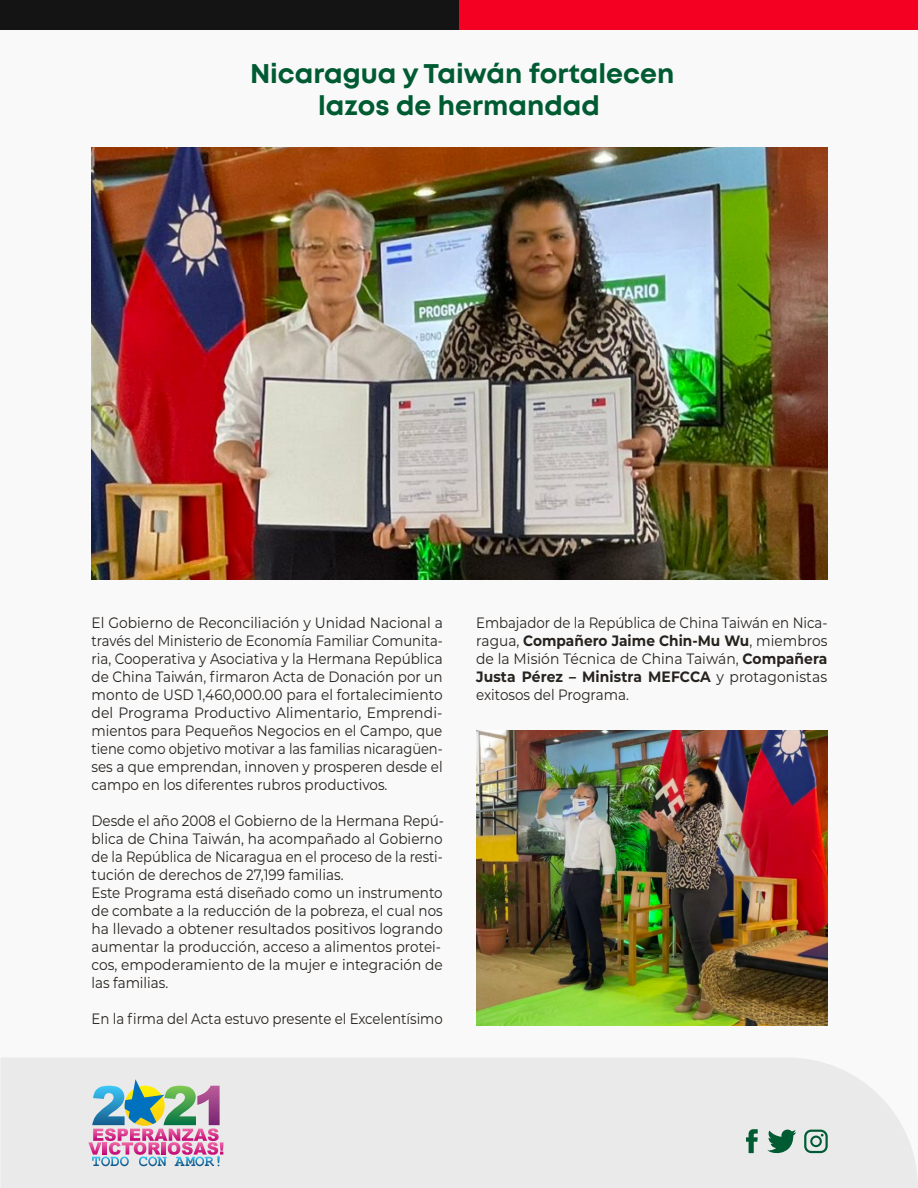
<style>
.page{position:relative;width:918px;height:1188px;background:#f9f9f9}
.page>*{position:absolute;margin:0;border:0;box-sizing:border-box;transform-origin:0 0}
.t1{font:700 27px/32.4px "Mont";color:#005b33;text-align:center}
.t2{font:15px/18px "Montserrat";color:#26221e;text-align:justify;scale:.92 1}
.t3{font:15px/18px "Montserrat";color:#26221e;scale:.9 1}
.t4{font:15px/18px "Montserrat";color:#26221e;text-align:justify;scale:.89 1}
.s1{font-weight:700}
</style>
<div class="page">
<div style="left:1px;top:1058px;width:917px;height:130px;background:#eaeaea"></div>
<img style="left:88px;top:1079px;width:136px;height:87px">
<svg style="left:767px;top:1130px;width:29px;height:24px"></svg>
<svg style="left:804px;top:1130px;width:24px;height:23px"></svg>
<svg style="left:746px;top:1129px;width:12px;height:24px"></svg>
<div style="left:0;top:0;width:459px;height:30px;background:#141414"></div>
<div style="left:459px;top:0;width:459px;height:30px;background:#f40023"></div>
<img style="left:476px;top:730px;width:351px;height:296px">
<img style="left:92px;top:148px;width:736px;height:432px">
<h1 class="t1" style="left:250px;top:57px;width:426px">Nicaragua y Taiwán fortalecen lazos de hermandad</h1>
<p class="t2" style="left:92px;top:613px;width:383px">El Gobierno de Reconciliación y Unidad Nacional a través del Ministerio de Economía Familiar Comunita&shy;ria, Cooperativa y Asociativa y la Hermana República de China Taiwán, firmaron Acta de Donación por un monto de USD 1,460,000.00 para el fortalecimiento del Programa Productivo Alimentario, Emprendi&shy;mientos para Pequeños Negocios en el Campo, que tiene como objetivo motivar a las familias nicaragüen&shy;ses a que emprendan, innoven y prosperen desde el campo en los diferentes rubros productivos.</p>
<p class="t3" style="left:92px;top:811px;width:393px">Desde el año 2008 el Gobierno de la Hermana Repú&shy;blica de China Taiwán, ha acompañado al Gobierno de la República de Nicaragua en el proceso de la resti&shy;tución de derechos de 27,199 familias.<br>Este Programa está diseñado como un instrumento de combate a la reducción de la pobreza, el cual nos ha llevado a obtener resultados positivos logrando aumentar la producción, acceso a alimentos protei&shy;cos, empoderamiento de la mujer e integración de las familias.</p>
<p class="t4" style="left:92px;top:1009px;width:396px">En la firma del Acta estuvo presente el Excelentísimo</p>
<p class="t4" style="left:476px;top:613px;width:396px">Embajador de la República de China Taiwán en Nica&shy;ragua, <span class="s1">Compañero Jaime Chin-Mu Wu</span>, miembros de la Misión Técnica de China Taiwán, <span class="s1">Compañera Justa Pérez – Ministra MEFCCA</span> y protagonistas exitosos del Programa.</p>
</div>
